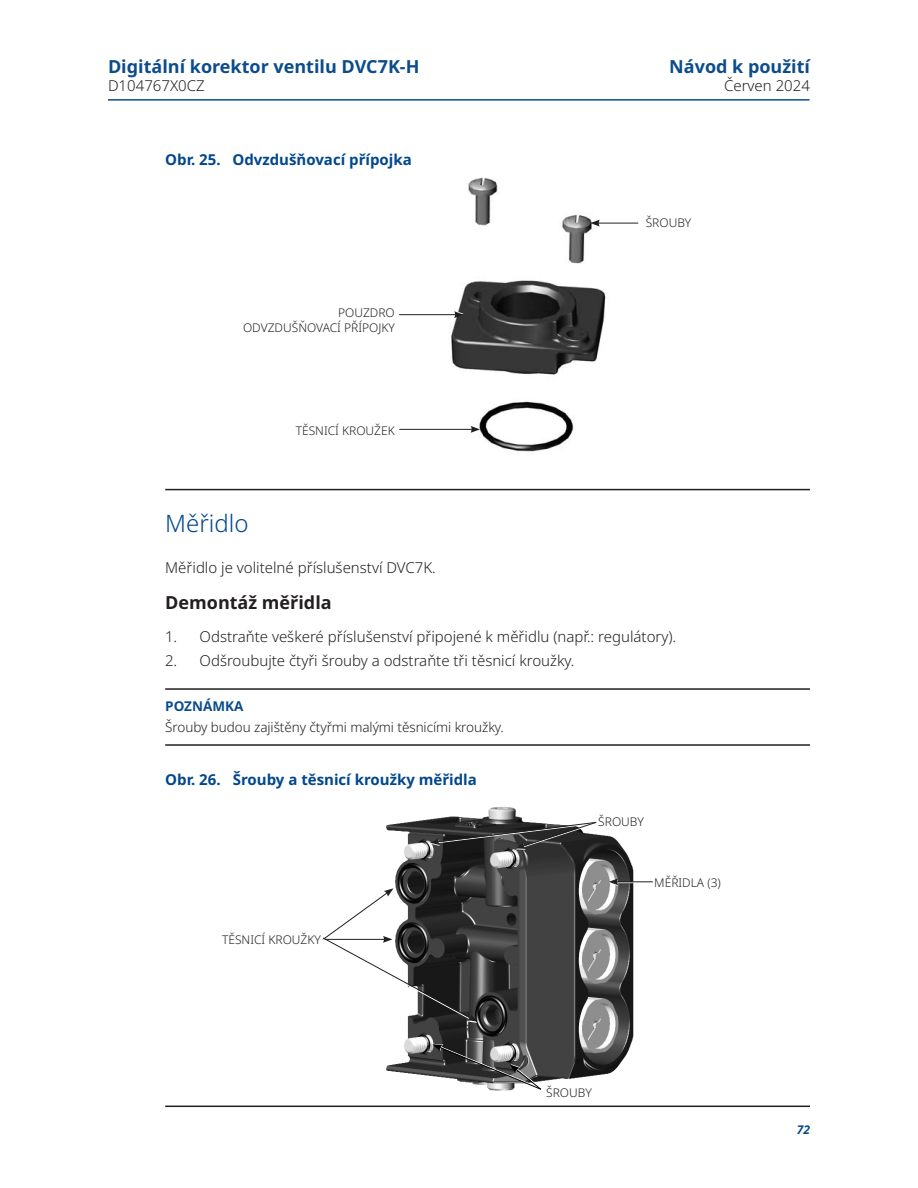
<style>
.page{position:relative;width:918px;height:1188px;background:#fff}
.page>*{position:absolute;margin:0;border:0;box-sizing:border-box;transform-origin:0 0}
._02_Chapter_Heading_1_1_1_copy{font:300 24px "Noto Sans";color:#01478d}
.t1{font:700 18px "Noto Sans";color:#0b4c8c}
._02_Chapter_Heading_1_1_1_1{font:700 18px "Noto Sans";color:#231f20}
._01_Body_Text{font:300 15px "Noto Sans";color:#231f20}
.t2{font:700 15px "Noto Sans";color:#01478d}
._06_Important___Tip_Text{font:300 13.5px "Noto Sans";letter-spacing:-.005em;color:#231f20}
._06_Important___Tip{font:700 13.5px "Noto Sans";color:#0b4c8c}
._03_Figure_call_outs{font:300 12px "Noto Sans";color:#231f20}
.t3{font:italic 700 12px "Noto Sans";color:#0b4c8c}
</style>
<div class="page">
<hr style="left:108px;top:99px;width:702px;height:2px;background:#0b4c8c">
<hr style="left:165px;top:489px;width:645px;height:1px;background:#231f20">
<hr style="left:165px;top:688px;width:645px;height:2px;background:#231f20">
<hr style="left:165px;top:744px;width:645px;height:2px;background:#231f20">
<hr style="left:165px;top:1106px;width:645px;height:1px;background:#231f20">
<img style="left:433px;top:177px;width:183px;height:275px">
<hr style="left:597px;top:223px;width:41px;height:1px;background:#231f20">
<svg style="left:590px;top:220px;width:10px;height:7px"></svg>
<hr style="left:399px;top:313px;width:58px;height:1px;background:#fff">
<hr style="left:399px;top:429px;width:74px;height:1px;background:#231f20">
<svg style="left:471px;top:426px;width:9px;height:7px"></svg>
<hr style="left:399px;top:314px;width:58px;height:1px;background:#231f20">
<svg style="left:454px;top:310px;width:10px;height:8px"></svg>
<img style="left:386px;top:807px;width:248px;height:284px">
<hr style="left:616px;top:882px;width:37px;height:1px;background:#fff">
<svg style="left:430px;top:821px;width:167px;height:29px"></svg>
<svg style="left:322px;top:888px;width:155px;height:135px"></svg>
<svg style="left:432px;top:1044px;width:111px;height:46px"></svg>
<hr style="left:616px;top:881px;width:37px;height:1px;background:#231f20">
<svg style="left:609px;top:878px;width:9px;height:8px"></svg>
<p class="t1" style="left:108px;top:57px;width:313px">Digitální korektor ventilu DVC7K-H</p>
<p class="t1" style="left:669px;top:57px;width:142px">Návod k použití</p>
<p class="_01_Body_Text" style="left:108px;top:77px;width:98px">D104767X0CZ</p>
<p class="_01_Body_Text" style="left:724px;top:77px;width:87px">Červen 2024</p>
<p class="t2" style="left:165px;top:151px;width:248px">Obr. 25. Odvzdušňovací přípojka</p>
<p class="_03_Figure_call_outs" style="left:338px;top:305px;width:58px">POUZDRO</p>
<p class="_03_Figure_call_outs" style="left:243px;top:320px;width:153px">ODVZDUŠŇOVACÍ PŘÍPOJKY</p>
<p class="_03_Figure_call_outs" style="left:296px;top:424px;width:101px">TĚSNICÍ KROUŽEK</p>
<p class="_03_Figure_call_outs" style="left:646px;top:216px;width:47px">ŠROUBY</p>
<p class="_02_Chapter_Heading_1_1_1_copy" style="left:165px;top:510px;width:85px">Měřidlo</p>
<p class="_01_Body_Text" style="left:165px;top:559px;width:272px">Měřidlo je volitelné příslušenství DVC7K.</p>
<p class="_02_Chapter_Heading_1_1_1_1" style="left:165px;top:592px;width:168px">Demontáž měřidla</p>
<p class="_01_Body_Text" style="left:165px;top:628px;width:513px">1. Odstraňte veškeré příslušenství připojené k měřidlu (např.: regulátory).</p>
<p class="_01_Body_Text" style="left:165px;top:652px;width:411px">2. Odšroubujte čtyři šrouby a odstraňte tři těsnicí kroužky.</p>
<p class="_06_Important___Tip" style="left:165px;top:698px;width:80px">POZNÁMKA</p>
<p class="_06_Important___Tip_Text" style="left:165px;top:719px;width:340px">Šrouby budou zajištěny čtyřmi malými těsnicími kroužky.</p>
<p class="t2" style="left:165px;top:771px;width:313px">Obr. 26. Šrouby a těsnicí kroužky měřidla</p>
<p class="_03_Figure_call_outs" style="left:222px;top:933px;width:100px">TĚSNICÍ KROUŽKY</p>
<p class="_03_Figure_call_outs" style="left:598px;top:815px;width:47px">ŠROUBY</p>
<p class="_03_Figure_call_outs" style="left:654px;top:876px;width:68px">MĚŘIDLA (3)</p>
<p class="_03_Figure_call_outs" style="left:546px;top:1086px;width:47px">ŠROUBY</p>
<p class="t3" style="left:797px;top:1121px;width:15px">72</p>
</div>
